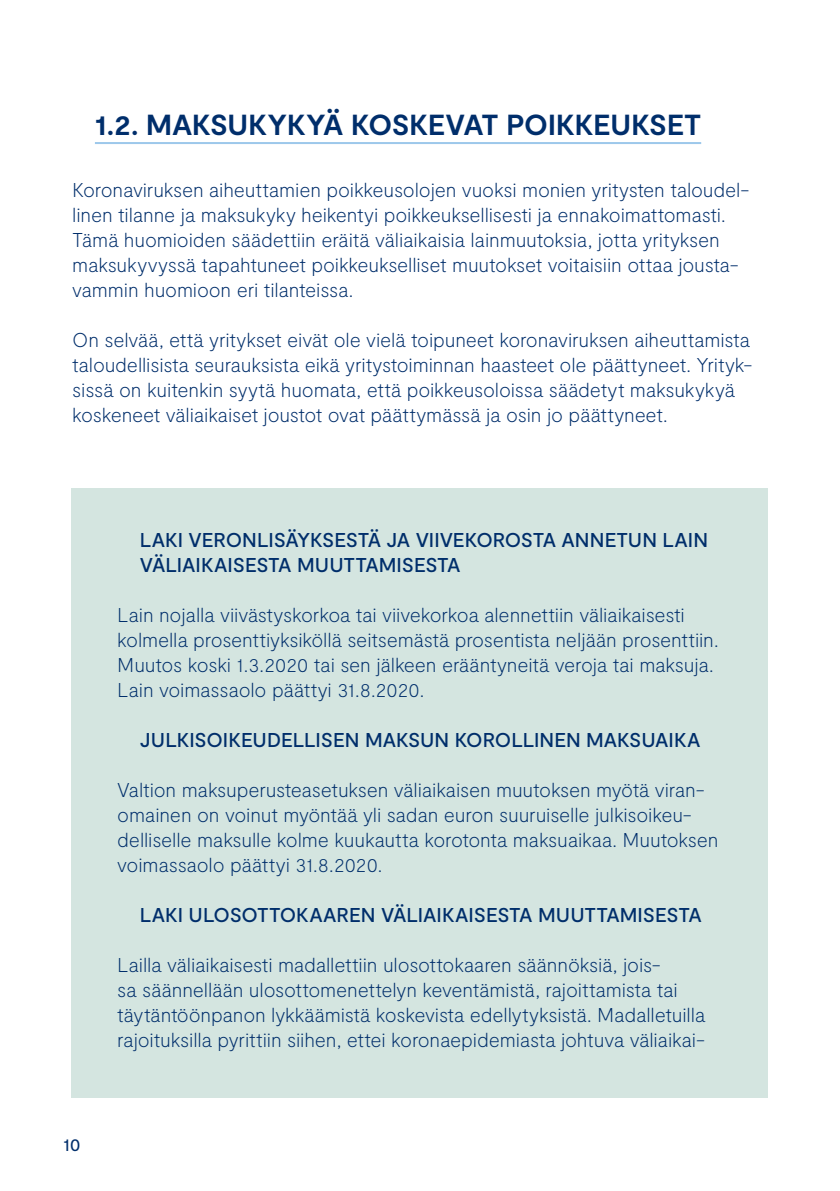
<style>
.page{position:relative;width:840px;height:1191px;background:#fff}
.page>*{position:absolute;margin:0;border:0;box-sizing:border-box;transform-origin:0 0}
.Väliotsikko{font:700 29px "Moderat";letter-spacing:-.005em;color:#002e6b}
.Leipis{font:100 20px/25px "Moderat";letter-spacing:-.01em;color:#002e6b}
.Otsikko{font:500 20px/25px "Moderat";letter-spacing:-.005em;color:#002e6b}
.t1{font:18px "Moderat";color:#002e6b}
</style>
<div class="page">
<div style="left:72px;top:488px;width:695px;height:609px;background:#d4e5e0"></div>
<hr style="left:95px;top:142px;width:605px;height:2px;background:#9dc8eb">
<p class="Väliotsikko" style="left:95px;top:108px;width:607px">1.2. MAKSUKYKYÄ KOSKEVAT POIKKEUKSET</p>
<p class="Leipis" style="left:72px;top:178px;width:678px">Koronaviruksen aiheuttamien poikkeusolojen vuoksi monien yritysten taloudel&shy;linen tilanne ja maksukyky heikentyi poikkeuksellisesti ja ennakoimattomasti.<br>Tämä huomioiden säädettiin eräitä väliaikaisia lainmuutoksia, jotta yrityksen maksukyvyssä tapahtuneet poikkeukselliset muutokset voitaisiin ottaa jousta&shy;vammin huomioon eri tilanteissa.</p>
<p class="Leipis" style="left:72px;top:328px;width:681px">On selvää, että yritykset eivät ole vielä toipuneet koronaviruksen aiheuttamista taloudellisista seurauksista eikä yritystoiminnan haasteet ole päättyneet. Yrityk&shy;sissä on kuitenkin syytä huomata, että poikkeusoloissa säädetyt maksukykyä koskeneet väliaikaiset joustot ovat päättymässä ja osin jo päättyneet.</p>
<p class="t1" style="left:63px;top:1134px;width:19px">10</p>
<p class="Otsikko" style="left:140px;top:528px;width:569px">LAKI VERONLISÄYKSESTÄ JA VIIVEKOROSTA ANNETUN LAIN<br>VÄLIAIKAISESTA MUUTTAMISESTA</p>
<p class="Leipis" style="left:117px;top:603px;width:602px">Lain nojalla viivästyskorkoa tai viivekorkoa alennettiin väliaikaisesti kolmella prosenttiyksiköllä seitsemästä prosentista neljään prosenttiin.<br>Muutos koski 1.3.2020 tai sen jälkeen erääntyneitä veroja tai maksuja.<br>Lain voimassaolo päättyi 31.8.2020.</p>
<p class="Otsikko" style="left:140px;top:728px;width:561px">JULKISOIKEUDELLISEN MAKSUN KOROLLINEN MAKSUAIKA</p>
<p class="Leipis" style="left:117px;top:778px;width:602px">Valtion maksuperusteasetuksen väliaikaisen muutoksen myötä viran&shy;omainen on voinut myöntää yli sadan euron suuruiselle julkisoikeu&shy;delliselle maksulle kolme kuukautta korotonta maksuaikaa. Muutoksen voimassaolo päättyi 31.8.2020.</p>
<p class="Otsikko" style="left:140px;top:903px;width:563px">LAKI ULOSOTTOKAAREN VÄLIAIKAISESTA MUUTTAMISESTA</p>
<p class="Leipis" style="left:117px;top:953px;width:589px">Lailla väliaikaisesti madallettiin ulosottokaaren säännöksiä, jois-<br>sa säännellään ulosottomenettelyn keventämistä, rajoittamista tai täytäntöönpanon lykkäämistä koskevista edellytyksistä. Madalletuilla rajoituksilla pyrittiin siihen, ettei koronaepidemiasta johtuva väliaikai-</p>
</div>
